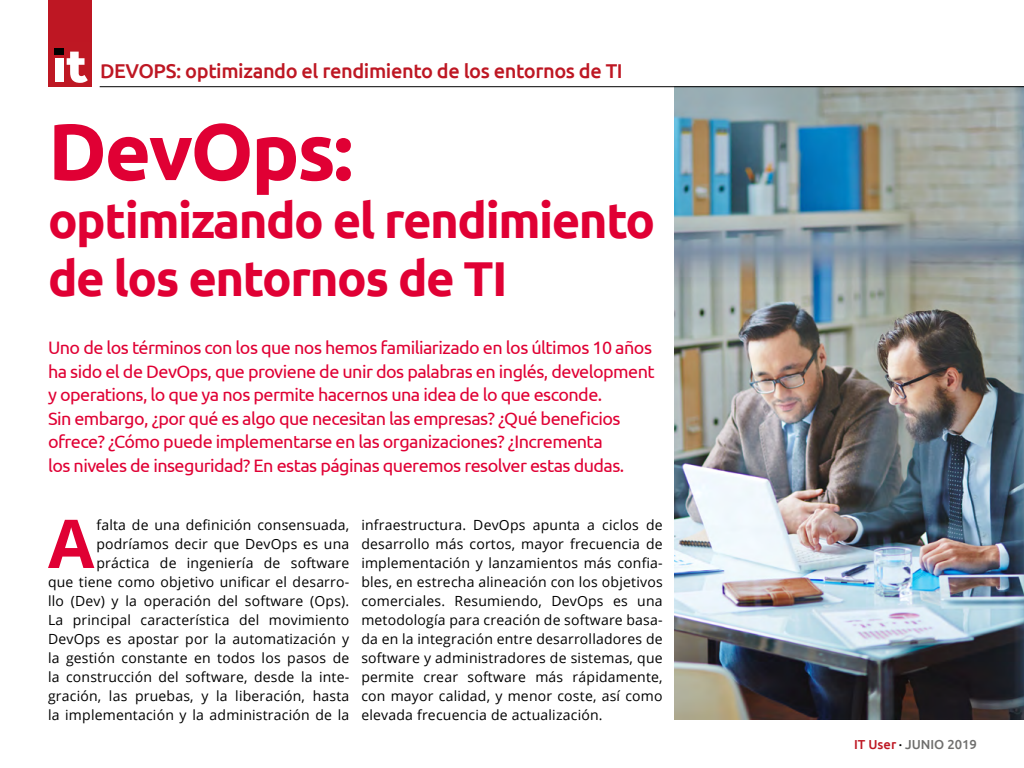
<style>
.page{position:relative;width:1024px;height:768px;background:#fff}
.page>*{position:absolute;margin:0;border:0;box-sizing:border-box;transform-origin:0 0}
.t1{font:700 80px "Ubuntu";letter-spacing:-.03em;color:#e00034}
.t2{font:700 67.2px "Open Sans";color:#e00034}
.t3{font:700 49px/58px "Ubuntu";letter-spacing:-.03em;color:#e00034}
.t4{font:500 20px "Ubuntu";letter-spacing:-.02em;color:#be1723}
.t5{font:18px/23.5px "Ubuntu";letter-spacing:-.03em;color:#e00034}
.t6{font:14px/19px "Open Sans";letter-spacing:.015em;color:#000;text-align:right}
.t7{font:500 13px "Ubuntu";color:#6f6f6e}
.s1{color:#be1723}
.s2{color:#000}
</style>
<div class="page">
<div style="left:48px;top:0;width:44px;height:87px;background:#be1723"></div>
<div style="left:55px;top:48px;width:9px;height:7px;background:#000"></div>
<div style="left:55px;top:58px;width:9px;height:24px;background:#fff"></div>
<svg style="left:67px;top:52px;width:21px;height:31px"></svg>
<img style="left:675px;top:87px;width:349px;height:633px">
<hr style="left:100px;top:86px;width:924px;height:1px;background:#000">
<h3 class="t4" style="left:100px;top:58px;width:524px">DEVOPS: optimizando el rendimiento de los entornos de TI</h3>
<h1 class="t1" style="left:48px;top:103px;width:307px">DevOps:</h1>
<h3 class="t3" style="left:48px;top:191px;width:609px">optimizando el rendimiento de los entornos de TI</h3>
<p class="t5" style="left:48px;top:335px;width:608px">Uno de los términos con los que nos hemos familiarizado en los últimos 10 años ha sido el de DevOps, que proviene de unir dos palabras en inglés, development y operations, lo que ya nos permite hacernos una idea de lo que esconde.<br>Sin embargo, ¿por qué es algo que necesitan las empresas? ¿Qué beneficios ofrece? ¿Cómo puede implementarse en las organizaciones? ¿Incrementa<br>los niveles de inseguridad? En estas páginas queremos resolver estas dudas.</p>
<p class="t6" style="left:48px;top:515px;width:303px">falta de una definición consensuada, podríamos decir que DevOps es una práctica de ingeniería de software<br>que tiene como objetivo unificar el desarro&shy;llo (Dev) y la operación del software (Ops).<br>La principal característica del movimiento DevOps es apostar por la automatización y la gestión constante en todos los pasos de la construcción del software, desde la inte&shy;gración, las pruebas, y la liberación, hasta la implementación y la administración de la</p>
<p class="t6" style="left:361px;top:515px;width:303px;text-align:justify">infraestructura. DevOps apunta a ciclos de desarrollo más cortos, mayor frecuencia de implementación y lanzamientos más confia&shy;bles, en estrecha alineación con los objetivos comerciales. Resumiendo, DevOps es una metodología para creación de software basa&shy;da en la integración entre desarrolladores de software y administradores de sistemas, que permite crear software más rápidamente, con mayor calidad, y menor coste, así como elevada frecuencia de actualización.</p>
<h2 class="t2" style="left:48px;top:496px;width:48px">A</h2>
<p class="t7" style="left:854px;top:736px;width:124px"><span class="s1">IT User</span> <span class="s2">·</span> JUNIO 2019</p>
</div>
